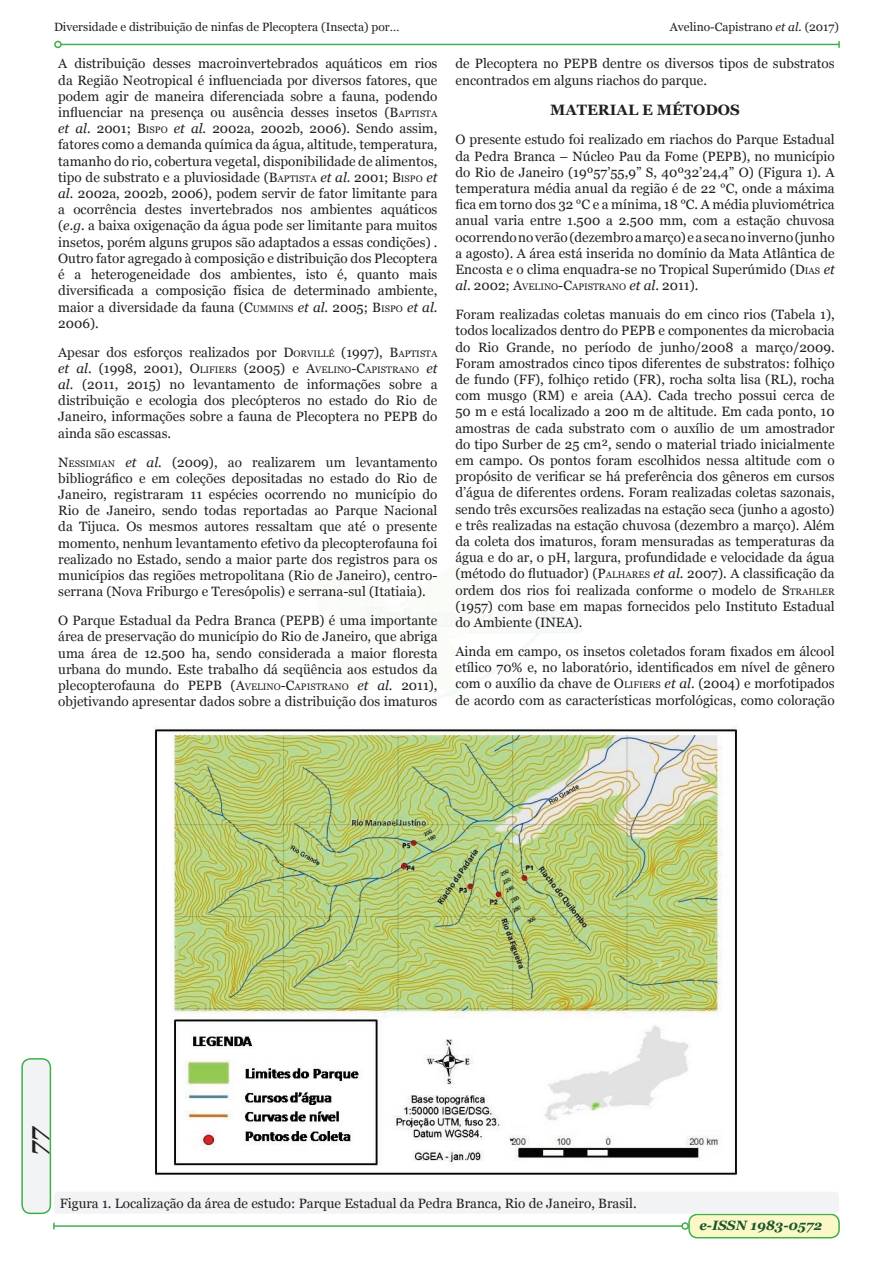
<style>
.page{position:relative;width:893px;height:1263px;background:#fff}
.page>*{position:absolute;margin:0;border:0;box-sizing:border-box;transform-origin:0 0}
.t1{font:italic 700 24px "Georgia";color:#231f20}
.Titulo_1{font:700 15px "Georgia";color:#231f20}
.Legenda{font:13.5px/16.2px "Georgia";color:#231f20;text-align:justify}
.t2{font:italic 700 13.5px "Georgia";color:#19552a}
.t3{font:12px "Georgia";color:#231f20}
.t4{font:9.45px "Georgia";color:#231f20}
.s1{font-style:italic}
.s2{font-style:inherit}
.s3{font-size:9.45px}
.s4{font-style:italic;font-size:13.5px}
.s5{font-size:13.5px}
</style>
<div class="page">
<div style="left:22px;top:1059px;width:28px;height:154px;background:#f2f3f4;border-radius:9px"></div>
<div style="left:21px;top:1058px;width:30px;height:156px;border:2px solid #40ae49;border-radius:9px"></div>
<div style="left:689px;top:1214px;width:150px;height:24px;background:#fbf8c7;border-radius:9px"></div>
<div style="left:688px;top:1214px;width:152px;height:24px;border:2px solid #40ae49;border-radius:9px"></div>
<hr style="left:54px;top:1225px;width:628px;height:2px;background:#40ae49">
<svg style="left:53px;top:1223px;width:2px;height:6px"></svg>
<div style="left:681px;top:1222px;width:8px;height:8px;border:2px solid #40ae49;border-radius:50%"></div>
<hr style="left:61px;top:44px;width:778px;height:1px;background:#40ae49">
<div style="left:54px;top:41px;width:8px;height:7px;border:2px solid #40ae49;border-radius:50%"></div>
<svg style="left:838px;top:41px;width:2px;height:7px"></svg>
<img style="left:154px;top:725px;width:584px;height:451px">
<div style="left:54px;top:1192px;width:785px;height:22px;background:#f2f3f4;border-radius:4px"></div>
<p class="t3" style="left:54px;top:20px;width:347px">Diversidade e distribuição de ninfas de Plecoptera (Insecta) por…</p>
<p class="t3" style="left:670px;top:19px;width:171px">Avelino-Capistrano <span class="s1">et al.</span> (2017)</p>
<p class="Legenda" style="left:58px;top:56px;width:381px">A distribuição desses macroinvertebrados aquáticos em rios da Região Neotropical é influenciada por diversos fatores, que podem agir de maneira diferenciada sobre a fauna, podendo influenciar na presença ou ausência desses insetos (<span class="s2">B</span><span class="s3">APTISTA </span><span class="s1">et al</span>. 2001; <span class="s2">B</span><span class="s3">ISPO</span> <span class="s1">et al.</span> 2002a, 2002b, 2006). Sendo assim, fatores como a demanda química da água, altitude, temperatura, tamanho do rio, cobertura vegetal, disponibilidade de alimentos, tipo de substrato e a pluviosidade (<span class="s2">B</span><span class="s3">APTISTA</span> <span class="s1">et al</span>. 2001; <span class="s2">B</span><span class="s3">ISPO</span> <span class="s1">et al.</span> 2002a, 2002b, 2006), podem servir de fator limitante para a ocorrência destes invertebrados nos ambientes aquáticos (<span class="s1">e.g.</span> a baixa oxigenação da água pode ser limitante para muitos insetos, porém alguns grupos são adaptados a essas condições) .<br>Outro fator agregado à composição e distribuição dos Plecoptera é a heterogeneidade dos ambientes, isto é, quanto mais diversificada a composição física de determinado ambiente, maior a diversidade da fauna (<span class="s2">C</span><span class="s3">UMMINS</span> <span class="s1">et al</span>. 2005; <span class="s2">B</span><span class="s3">ISPO</span> <span class="s1">et al</span><span class="s1">.<br></span>2006).</p>
<p class="Legenda" style="left:58px;top:344px;width:381px">Apesar dos esforços realizados por <span class="s2">D</span><span class="s3">ORVILLÉ</span> (1997), <span class="s2">B</span><span class="s3">APTISTA</span></p>
<p class="t4" style="left:58px;top:364px;width:381px"><span class="s4">et al</span><span class="s5">. (1998, 2001),</span> <span class="s5">O</span>LIFIERS <span class="s5">(2005) e</span> <span class="s5">A</span>VELINO<span class="s5">-C</span>APISTRANO <span class="s4">et</span></p>
<p class="Legenda" style="left:58px;top:377px;width:381px"><span class="s1">al.</span> (2011, 2015) no levantamento de informações sobre a distribuição e ecologia dos plecópteros no estado do Rio de Janeiro, informações sobre a fauna de Plecoptera no PEPB do ainda são escassas.</p>
<p class="Legenda" style="left:58px;top:454px;width:381px"><span class="s2">N</span><span class="s3">ESSIMIAN</span> <span class="s1">et al.</span> (2009), ao realizarem um levantamento bibliográfico e em coleções depositadas no estado do Rio de Janeiro, registraram 11 espécies ocorrendo no município do Rio de Janeiro, sendo todas reportadas ao Parque Nacional da Tijuca. Os mesmos autores ressaltam que até o presente momento, nenhum levantamento efetivo da plecopterofauna foi realizado no Estado, sendo a maior parte dos registros para os municípios das regiões metropolitana (Rio de Janeiro), centro&shy;serrana (Nova Friburgo e Teresópolis) e serrana-sul (Itatiaia).</p>
<p class="Legenda" style="left:58px;top:613px;width:381px">O Parque Estadual da Pedra Branca (PEPB) é uma importante área de preservação do município do Rio de Janeiro, que abriga uma área de 12.500 ha, sendo considerada a maior floresta urbana do mundo. Este trabalho dá seqüência aos estudos da plecopterofauna do PEPB (<span class="s2">A</span><span class="s3">VELINO</span><span class="s2">-C</span><span class="s3">APISTRANO</span> <span class="s1">et al</span>. 2011), objetivando apresentar dados sobre a distribuição dos imaturos</p>
<p class="Legenda" style="left:455px;top:56px;width:381px">de Plecoptera no PEPB dentre os diversos tipos de substratos encontrados em alguns riachos do parque.</p>
<p class="Titulo_1" style="left:550px;top:101px;width:49px">MATERIAL</p>
<p class="Titulo_1" style="left:642px;top:101px;width:97px">E MÉTODOS</p>
<p class="Legenda" style="left:455px;top:132px;width:381px">O presente estudo foi realizado em riachos do Parque Estadual da Pedra Branca – Núcleo Pau da Fome (PEPB), no município do Rio de Janeiro (19º57’55,9” S, 40º32’24,4” O) (Figura 1). A temperatura média anual da região é de 22 °C, onde a máxima fica em torno dos 32 °C e a mínima, 18 °C. A média pluviométrica anual varia entre 1.500 a 2.500 mm, com a estação chuvosa ocorrendo no verão (dezembro a março) e a seca no inverno (junho a agosto). A área está inserida no domínio da Mata Atlântica de Encosta e o clima enquadra-se no Tropical Superúmido (<span class="s2">D</span><span class="s3">IAS</span> <span class="s1">et</span></p>
<p class="t4" style="left:455px;top:281px;width:244px"><span class="s4">al</span><span class="s5">. 2002;</span> <span class="s5">A</span>VELINO<span class="s5">-C</span>APISTRANO <span class="s4">et al</span><span class="s5">. 2011).</span></p>
<p class="Legenda" style="left:455px;top:307px;width:381px">Foram realizadas coletas manuais do em cinco rios (Tabela 1), todos localizados dentro do PEPB e componentes da microbacia do Rio Grande, no período de junho/2008 a março/2009.<br>Foram amostrados cinco tipos diferentes de substratos: folhiço de fundo (FF), folhiço retido (FR), rocha solta lisa (RL), rocha com musgo (RM) e areia (AA). Cada trecho possui cerca de 50 m e está localizado a 200 m de altitude. Em cada ponto, 10 amostras de cada substrato com o auxílio de um amostrador do tipo Surber de 25 cm², sendo o material triado inicialmente em campo. Os pontos foram escolhidos nessa altitude com o propósito de verificar se há preferência dos gêneros em cursos d’água de diferentes ordens. Foram realizadas coletas sazonais, sendo três excursões realizadas na estação seca (junho a agosto) e três realizadas na estação chuvosa (dezembro a março). Além da coleta dos imaturos, foram mensuradas as temperaturas da água e do ar, o pH, largura, profundidade e velocidade da água (método do flutuador) (<span class="s2">P</span><span class="s3">ALHARES</span> <span class="s1">et al</span>. 2007). A classificação da ordem dos rios foi realizada conforme o modelo de <span class="s2">S</span><span class="s3">TRAHLER </span>(1957) com base em mapas fornecidos pelo Instituto Estadual do Ambiente (INEA).</p>
<p class="Legenda" style="left:455px;top:643px;width:381px">Ainda em campo, os insetos coletados foram fixados em álcool etílico 70% e, no laboratório, identificados em nível de gênero com o auxílio da chave de <span class="s2">O</span><span class="s3">LIFIERS</span> <span class="s1">et al</span>. (2004) e morfotipados de acordo com as características morfológicas, como coloração</p>
<p class="t1" style="left:21px;top:1154px;width:30px;rotate:-90deg">77</p>
<p class="Legenda" style="left:60px;top:1195px;width:578px">Figura 1. Localização da área de estudo: Parque Estadual da Pedra Branca, Rio de Janeiro, Brasil.</p>
<p class="t2" style="left:699px;top:1216px;width:124px">e-ISSN 1983-0572</p>
</div>
